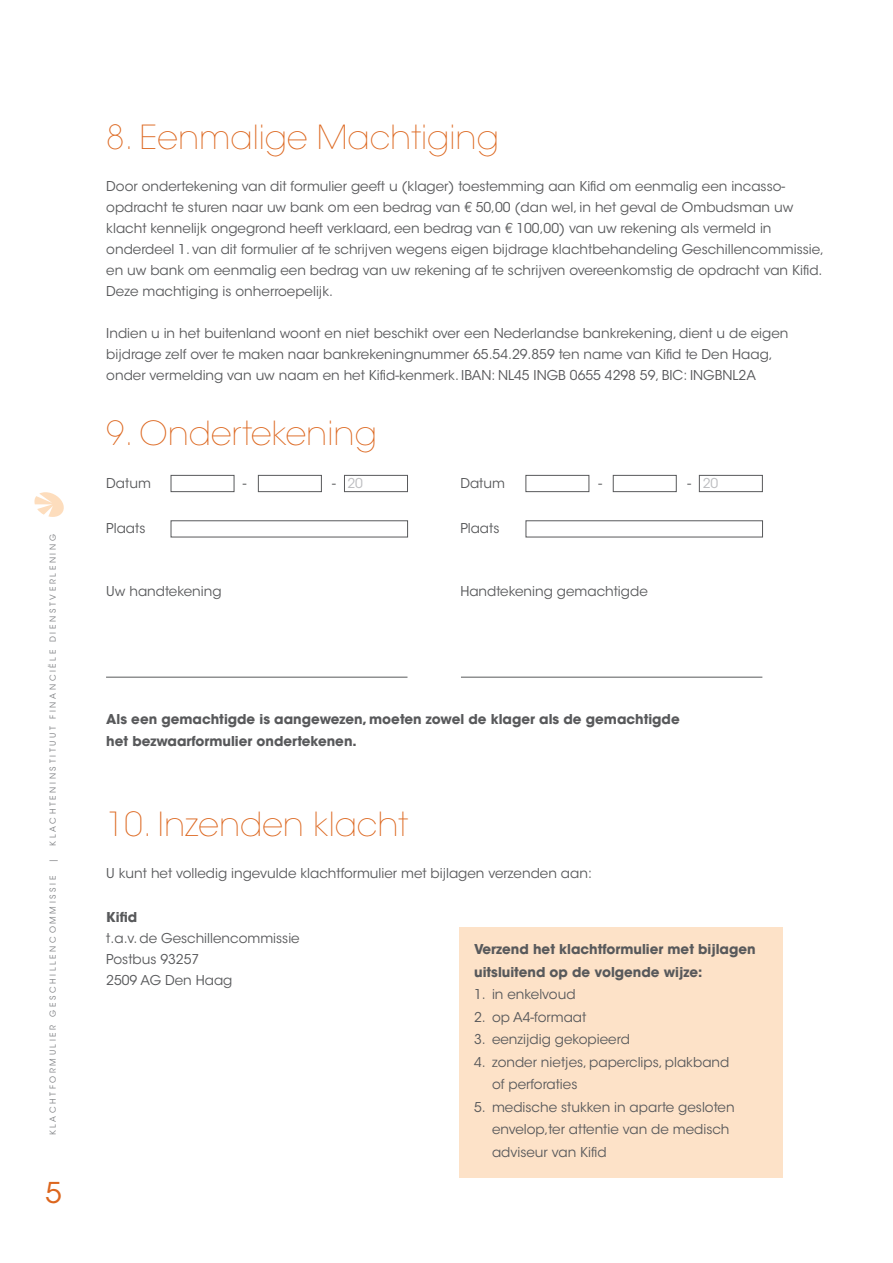
<style>
.page{position:relative;width:893px;height:1263px;background:#fff}
.page>*{position:absolute;margin:0;border:0;box-sizing:border-box;transform-origin:0 0}
.t1{font:200 33px "ITC Avant Garde Std";color:#dc661e}
.t2{font:28.5px "ITC Avant Garde Std";color:#dc661e}
.t3{font:13.5px/21px "ITC Avant Garde Std";color:#58595b}
.t4{font:700 13.5px/22.5px "ITC Avant Garde Std";color:#58595b}
.t5{font:13.5px "ITC Avant Garde Std";color:#bcbdc0}
.t6{font:8.25px "ITC Avant Garde Std";letter-spacing:.32em;color:#808285}
.s1{color:#58595b}
</style>
<div class="page">
<svg style="left:34px;top:492px;width:30px;height:25px"></svg>
<svg style="left:170px;top:475px;width:65px;height:17px"></svg>
<svg style="left:258px;top:475px;width:64px;height:17px"></svg>
<svg style="left:344px;top:475px;width:64px;height:17px"></svg>
<svg style="left:170px;top:520px;width:238px;height:18px"></svg>
<svg style="left:525px;top:520px;width:238px;height:18px"></svg>
<svg style="left:525px;top:475px;width:65px;height:17px"></svg>
<svg style="left:612px;top:475px;width:65px;height:17px"></svg>
<svg style="left:699px;top:475px;width:64px;height:17px"></svg>
<hr style="left:106px;top:677px;width:301px;height:1px;background:#58595b">
<hr style="left:461px;top:677px;width:301px;height:1px;background:#58595b">
<div style="left:459px;top:928px;width:323px;height:250px;background:#fde2c8"></div>
<p class="t6" style="left:48px;top:846px;width:312px;rotate:-90deg">Kl achteninstit uut F in an ciële Dienstverlen ing</p>
<p class="t6" style="left:48px;top:863px;width:6px;rotate:-90deg">|</p>
<p class="t6" style="left:48px;top:1135px;width:261px;rotate:-90deg">Kl acht form ul ier GESCHI LLENCOMMI SSI E</p>
<h2 class="t2" style="left:45px;top:1176px;width:18px">5</h2>
<h1 class="t1" style="left:106px;top:118px;width:394px">8. Eenmalige Machtiging</h1>
<p class="t3" style="left:106px;top:176px;width:719px">Door ondertekening van dit formulier geeft u (klager) toestemming aan Kifid om eenmalig een incasso&shy;opdracht te sturen naar uw bank om een bedrag van € 50,00 (dan wel, in het geval de Ombudsman uw klacht kennelijk ongegrond heeft verklaard, een bedrag van € 100,00) van uw rekening als vermeld in onderdeel 1. van dit formulier af te schrijven wegens eigen bijdrage klachtbehandeling Geschillencommissie, en uw bank om eenmalig een bedrag van uw rekening af te schrijven overeenkomstig de opdracht van Kifid.<br>Deze machtiging is onherroepelijk.</p>
<p class="t3" style="left:106px;top:323px;width:684px">Indien u in het buitenland woont en niet beschikt over een Nederlandse bankrekening, dient u de eigen bijdrage zelf over te maken naar bankrekeningnummer 65.54.29.859 ten name van Kifid te Den Haag, onder vermelding van uw naam en het Kifid-kenmerk. IBAN: NL45 INGB 0655 4298 59, BIC : INGBNL2A</p>
<h1 class="t1" style="left:106px;top:414px;width:272px">9. Ondertekening</h1>
<p class="t3" style="left:106px;top:473px;width:46px">Datum</p>
<p class="t3" style="left:243px;top:473px;width:5px">-</p>
<p class="t5" style="left:332px;top:475px;width:32px"><span class="s1">-</span> 20</p>
<p class="t3" style="left:460px;top:473px;width:46px">Datum</p>
<p class="t3" style="left:598px;top:473px;width:5px">-</p>
<p class="t5" style="left:687px;top:475px;width:32px"><span class="s1">-</span> 20</p>
<p class="t3" style="left:106px;top:518px;width:41px">Plaats</p>
<p class="t3" style="left:460px;top:518px;width:41px">Plaats</p>
<p class="t3" style="left:106px;top:581px;width:117px">Uw handtekening</p>
<p class="t3" style="left:460px;top:581px;width:189px">Handtekening gemachtigde</p>
<p class="t4" style="left:106px;top:708px;width:575px">Als een gemachtigde is aangewezen, moeten zowel de klager als de gemachtigde het bezwaarformulier ondertekenen.</p>
<h1 class="t1" style="left:106px;top:805px;width:303px">10. Inzenden klacht</h1>
<p class="t3" style="left:106px;top:863px;width:487px">U kunt het volledig ingevulde klachtformulier met bijlagen verzenden aan:</p>
<p class="t4" style="left:106px;top:906px;width:32px">Kifid</p>
<p class="t3" style="left:106px;top:928px;width:195px">t.a.v. de Geschillencommissie<br>Postbus 93257<br>2509 AG Den Haag</p>
<p class="t4" style="left:474px;top:938px;width:283px">Verzend het klachtformulier met bijlagen uitsluitend op de volgende wijze:</p>
<p class="t3" style="left:474px;top:984px;width:103px">1. in enkelvoud</p>
<p class="t3" style="left:474px;top:1007px;width:114px">2. op A4-formaat</p>
<p class="t3" style="left:474px;top:1029px;width:157px">3. eenzijdig gekopieerd</p>
<p class="t3" style="left:492px;top:1051px;width:239px;line-height:22.5px;text-indent:-18px">4. zonder nietjes, paperclips, plakband of perforaties</p>
<p class="t3" style="left:492px;top:1096px;width:244px;line-height:22.5px;text-indent:-18px">5. medische stukken in aparte gesloten envelop,ter attentie van de medisch adviseur van Kifid</p>
</div>
